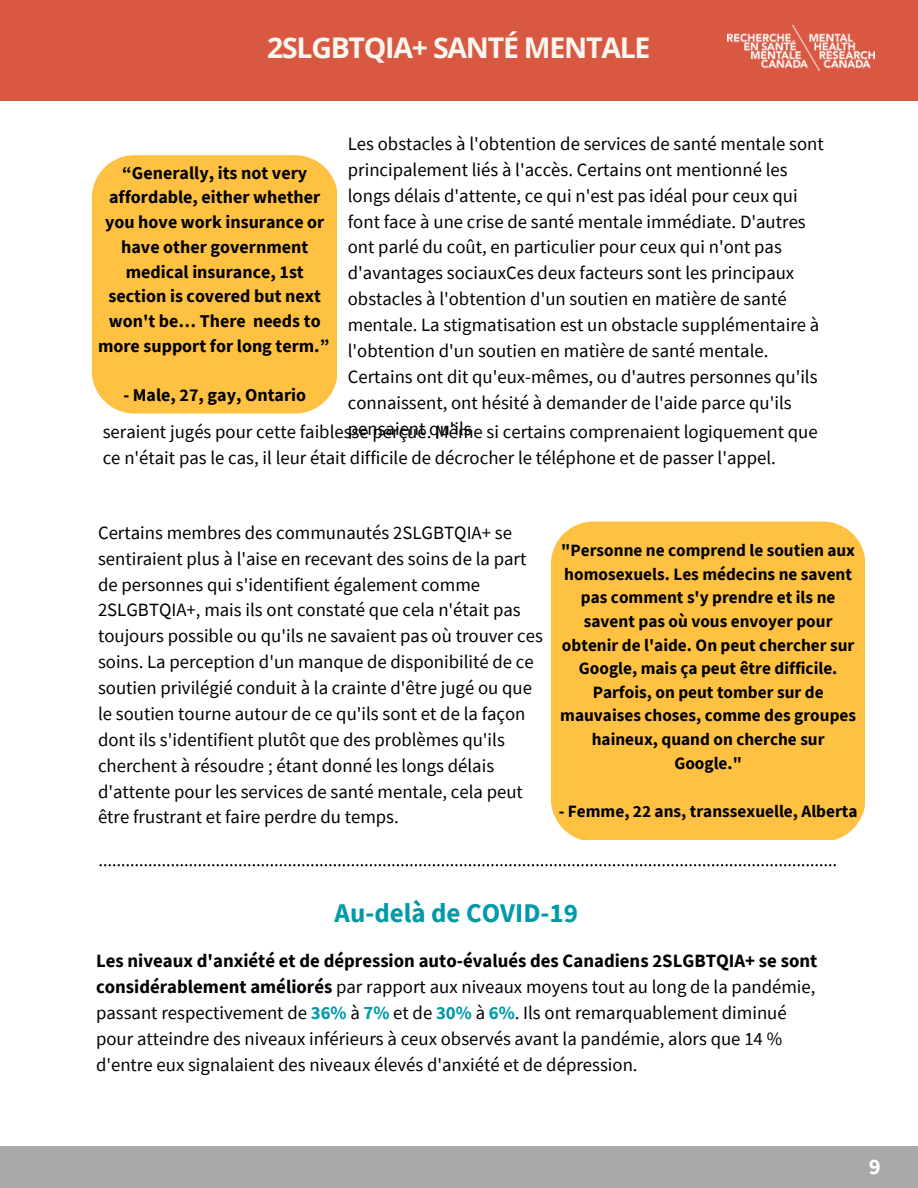
<style>
.page{position:relative;width:918px;height:1188px;background:#fff}
.page>*{position:absolute;margin:0;border:0;box-sizing:border-box;transform-origin:0 0}
.t1{font:700 28.5px "Open Sans";letter-spacing:-.045em;color:#f9f7f0}
.t2{font:700 27px "Source Sans Pro";color:#009aa8}
.t3{font:700 22.5px "Source Sans Pro";color:#fff}
.t4{font:18.75px/25.8px "Source Sans Pro";color:#000}
.t5{font:700 18px/24.8px "Source Sans Pro";color:#000;text-align:center}
.t6{font:700 17.25px/23.7px "Source Sans Pro";color:#000;text-align:center}
.s1{font-weight:700}
.s2{font-weight:700;color:#009aa8}
</style>
<div class="page">
<div style="left:0;top:1147px;width:918px;height:41px;background:#a7a9ab"></div>
<div style="left:0;top:0;width:918px;height:100px;background:#d95842"></div>
<img style="left:728px;top:26px;width:147px;height:45px">
<div style="left:551px;top:522px;width:314px;height:318px;background:#fec141"></div>
<svg style="left:100px;top:864px;width:736px;height:2px"></svg>
<div style="left:92px;top:155px;width:245px;height:258px;background:#fec141"></div>
<h1 class="t1" style="left:267px;top:27px;width:385px">2SLGBTQIA+ SANTÉ MENTALE</h1>
<p class="t4" style="left:348px;top:130px;width:478px">Les obstacles à l'obtention de services de santé mentale sont principalement liés à l'accès. Certains ont mentionné les longs délais d'attente, ce qui n'est pas idéal pour ceux qui font face à une crise de santé mentale immédiate. D'autres ont parlé du coût, en particulier pour ceux qui n'ont pas d'avantages sociauxCes deux facteurs sont les principaux obstacles à l'obtention d'un soutien en matière de santé mentale. La stigmatisation est un obstacle supplémentaire à l'obtention d'un soutien en matière de santé mentale.<br>Certains ont dit qu'eux-mêmes, ou d'autres personnes qu'ils connaissent, ont hésité à demander de l'aide parce qu'ils pensaient qu'ils</p>
<p class="t5" style="left:98px;top:160px;width:233px">“Generally, its not very affordable, either whether you hove work insurance or have other government medical insurance, 1st section is covered but next won't be… There needs to more support for long term.”</p>
<p class="t5" style="left:123px;top:383px;width:184px">- Male, 27, gay, Ontario</p>
<p class="t4" style="left:103px;top:418px;width:716px">seraient jugés pour cette faiblesse perçue. Même si certains comprenaient logiquement que ce n'était pas le cas, il leur était difficile de décrocher le téléphone et de passer l'appel.</p>
<p class="t4" style="left:98px;top:519px;width:446px">Certains membres des communautés 2SLGBTQIA+ se sentiraient plus à l'aise en recevant des soins de la part de personnes qui s'identifient également comme 2SLGBTQIA+, mais ils ont constaté que cela n'était pas toujours possible ou qu'ils ne savaient pas où trouver ces soins. La perception d'un manque de disponibilité de ce soutien privilégié conduit à la crainte d'être jugé ou que le soutien tourne autour de ce qu'ils sont et de la façon dont ils s'identifient plutôt que des problèmes qu'ils cherchent à résoudre ; étant donné les longs délais d'attente pour les services de santé mentale, cela peut être frustrant et faire perdre du temps.</p>
<p class="t6" style="left:560px;top:538px;width:297px">"Personne ne comprend le soutien aux homosexuels. Les médecins ne savent pas comment s'y prendre et ils ne savent pas où vous envoyer pour obtenir de l'aide. On peut chercher sur<br>Google, mais ça peut être difficile.<br>Parfois, on peut tomber sur de mauvaises choses, comme des groupes haineux, quand on cherche sur<br>Google."</p>
<p class="t6" style="left:559px;top:799px;width:300px">- Femme, 22 ans, transsexuelle, Alberta</p>
<h2 class="t2" style="left:335px;top:895px;width:245px">Au-delà de COVID-19</h2>
<p class="t4" style="left:96px;top:948px;width:723px"><span class="s1">Les niveaux d'anxiété et de dépression auto-évalués des Canadiens 2SLGBTQIA+ se sont considérablement améliorés</span> par rapport aux niveaux moyens tout au long de la pandémie, passant respectivement de <span class="s2">36%</span> à <span class="s2">7%</span> et de <span class="s2">30%</span> à <span class="s2">6%</span>. Ils ont remarquablement diminué pour atteindre des niveaux inférieurs à ceux observés avant la pandémie, alors que 14 % d'entre eux signalaient des niveaux élevés d'anxiété et de dépression.</p>
<p class="t3" style="left:869px;top:1152px;width:13px">9</p>
</div>
